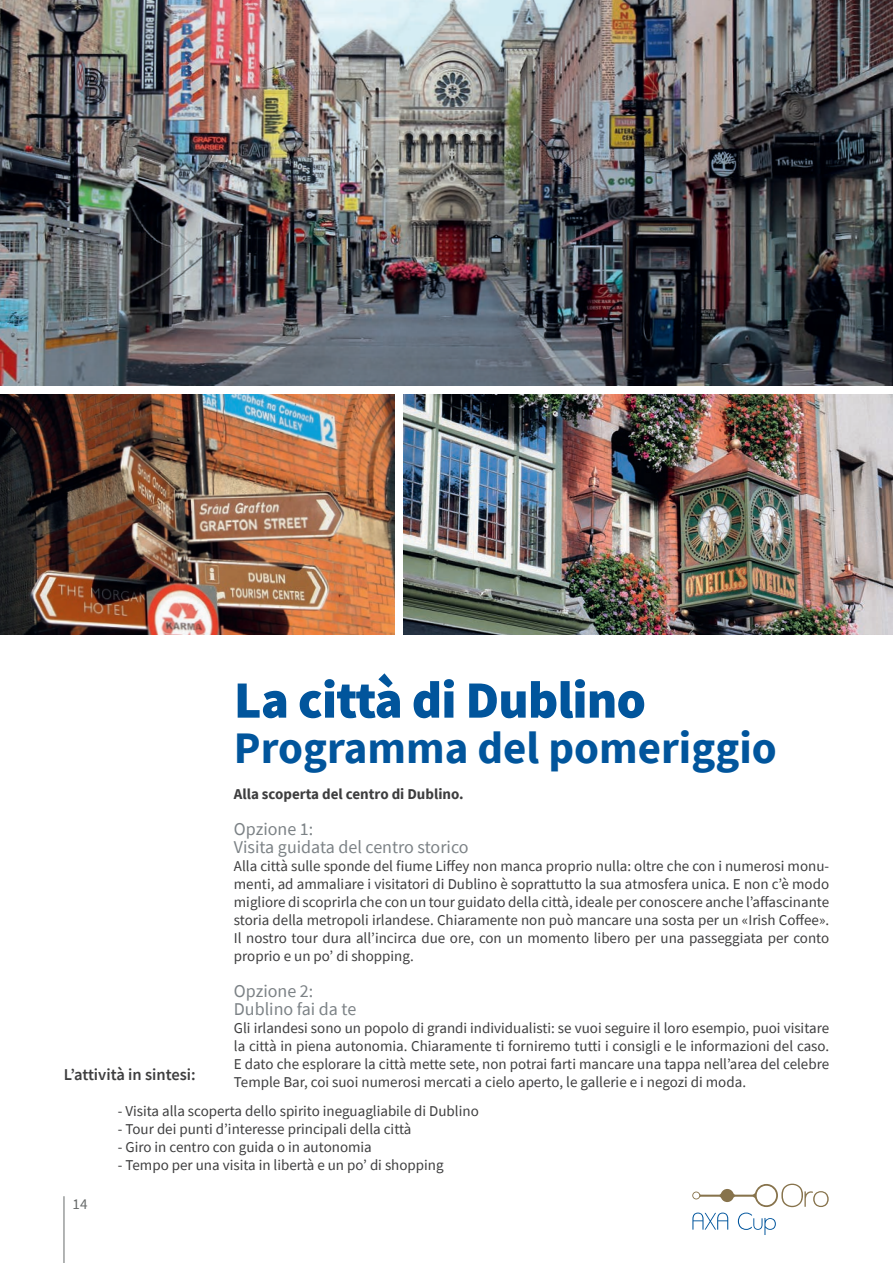
<style>
.page{position:relative;width:893px;height:1263px;background:#fff}
.page>*{position:absolute;margin:0;border:0;box-sizing:border-box;transform-origin:0 0}
.t1{font:900 52.5px "Source Sans Pro";letter-spacing:-.015em;color:#01559c}
.t2{font:700 45px "Source Sans Pro";color:#01559c}
.t3{font:18px/18px "Source Sans Pro";color:#7c8286}
.t4{font:600 16.5px "Source Sans Pro";color:#3e3e3f}
.t5{font:15px/18px "Source Sans Pro";color:#3e3e3f;text-align:justify}
.t6{font:700 15px "Source Sans Pro";color:#3e3e3f}
.t7{font:15px "Source Sans Pro";color:#676a6a}
</style>
<div class="page">
<img style="left:0;top:0;width:893px;height:386px">
<img style="left:404px;top:394px;width:489px;height:240px">
<img style="left:0;top:394px;width:394px;height:240px">
<hr style="left:64px;top:1196px;width:1px;height:67px;background:#676a6a">
<svg style="left:692px;top:1184px;width:137px;height:51px"></svg>
<h1 class="t1" style="left:234px;top:664px;width:414px">La città di Dublino</h1>
<h2 class="t2" style="left:234px;top:717px;width:544px">Programma del pomeriggio</h2>
<p class="t6" style="left:234px;top:783px;width:231px">Alla scoperta del centro di Dublino.</p>
<p class="t3" style="left:234px;top:819px;width:236px">Opzione 1:<br>Visita guidata del centro storico</p>
<p class="t5" style="left:234px;top:856px;width:597px">Alla città sulle sponde del fiume Liffey non manca proprio nulla: oltre che con i numerosi monu&shy;menti, ad ammaliare i visitatori di Dublino è soprattutto la sua atmosfera unica. E non c’è modo migliore di scoprirla che con un tour guidato della città, ideale per conoscere anche l’affascinante storia della metropoli irlandese. Chiaramente non può mancare una sosta per un «Irish Coffee».<br>Il nostro tour dura all’incirca due ore, con un momento libero per una passeggiata per conto proprio e un po’ di shopping.</p>
<p class="t3" style="left:234px;top:981px;width:124px">Opzione 2:<br>Dublino fai da te</p>
<p class="t5" style="left:234px;top:1018px;width:597px">Gli irlandesi sono un popolo di grandi individualisti: se vuoi seguire il loro esempio, puoi visitare la città in piena autonomia. Chiaramente ti forniremo tutti i consigli e le informazioni del caso.<br>E dato che esplorare la città mette sete, non potrai farti mancare una tappa nell’area del celebre Temple Bar, coi suoi numerosi mercati a cielo aperto, le gallerie e i negozi di moda.</p>
<p class="t4" style="left:64px;top:1064px;width:133px">L’attività in sintesi:</p>
<p class="t5" style="left:118px;top:1102px;width:362px">- Visita alla scoperta dello spirito ineguagliabile di Dublino</p>
<p class="t5" style="left:118px;top:1120px;width:295px">- Tour dei punti d’interesse principali della città</p>
<p class="t5" style="left:118px;top:1138px;width:256px">- Giro in centro con guida o in autonomia</p>
<p class="t5" style="left:118px;top:1156px;width:327px">- Tempo per una visita in libertà e un po’ di shopping</p>
<p class="t7" style="left:73px;top:1194px;width:16px">14</p>
</div>
